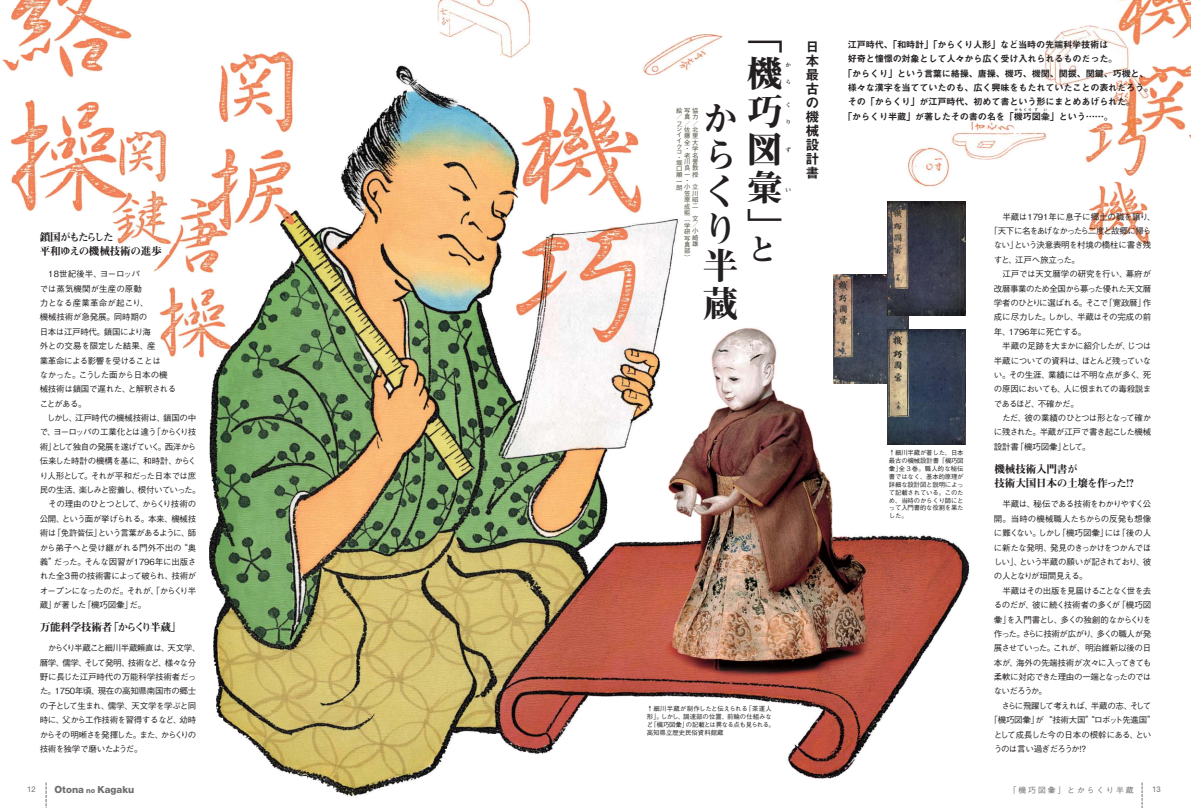
<style>
.page{position:relative;width:1191px;height:808px;background:#fff}
.page>*{position:absolute;margin:0;border:0;box-sizing:border-box;transform-origin:0 0}
.t1{font:36.2px/37.9px "Midashi Min Pro MA31";color:#231f20;text-align:justify}
.t2{font:30.4px "Midashi Min Pro MA31";color:#231f20}
.t3{font:14px/14px "Midashi Go Pro MB31";color:#231f20;text-align:justify}
.t4{font:10.6px/14.4px "Midashi Min Pro MA31";letter-spacing:-.025em;color:#231f20}
.t5{font:800 9.7px "Helvetica Neue";color:#6c6e70}
.t6{font:9.2px "Midashi Go Pro MB31";letter-spacing:-.025em;color:#231f20}
.t7{font:500 8.5px/14.4px "Gothic BBB Pro";letter-spacing:-.04em;color:#231f20;text-align:justify}
.t8{font:500 8.5px "Gothic BBB Pro";letter-spacing:-.02em;color:#231f20}
.t9{font:500 8.5px "Gothic BBB Pro";letter-spacing:-.095em;color:#231f20}
.t10{font:500 8.5px "Gothic BBB Pro";letter-spacing:-.065em;color:#231f20}
.t11{font:500 8.5px "Gothic BBB Pro";letter-spacing:-.01em;color:#231f20}
.t12{font:500 8.5px "Gothic BBB Pro";letter-spacing:-.07em;color:#231f20}
.t13{font:500 8.5px "Gothic BBB Pro";letter-spacing:-.005em;color:#231f20}
.t14{font:500 8.5px "Gothic BBB Pro";letter-spacing:-.075em;color:#231f20}
.t15{font:500 8.5px "Gothic BBB Pro";letter-spacing:-.1em;color:#231f20}
.t16{font:500 8.5px "Gothic BBB Pro";letter-spacing:-.105em;color:#231f20}
.t17{font:500 8.5px "Gothic BBB Pro";letter-spacing:-.015em;color:#231f20}
.t18{font:500 8.5px "Gothic BBB Pro";letter-spacing:-.06em;color:#231f20}
.t19{font:500 7.8px "Gothic BBB Pro";letter-spacing:.25em;color:#6c6e70}
.t20{font:7.8px "Helvetica Neue";color:#6c6e70}
.t21{font:500 6.4px/8px "Gothic BBB Pro";letter-spacing:-.025em;color:#231f20;text-align:justify}
.t22{font:500 6.4px/8px "Gothic BBB Pro";color:#231f20}
.t23{font:500 6.4px/6.4px "Gothic BBB Pro";letter-spacing:.25em;color:#4a4a3a;text-align:justify}
.t24{font:500 6.2px/5.7px "Gothic BBB Pro";color:#4a4a3a;text-align:justify}
.t25{font:5.7px "Midashi Min Pro MA31";color:#231f20}
.t26{font:3.5px "Midashi Go Pro MB31";color:#231f20}
.s1{font-size:6.2px}
.s2{font-size:6.4px}
.s3{font-size:9.9px}
.s4{font-size:7.3px}
</style>
<div class="page">
<img style="left:2px;top:0;width:1189px;height:808px">
<img style="left:159px;top:64px;width:24px;height:280px">
<img style="left:183px;top:64px;width:459px;height:280px">
<svg style="left:1141px;top:782px;width:1px;height:26px"></svg>
<svg style="left:46px;top:782px;width:1px;height:26px"></svg>
<img style="left:833px;top:275px;width:75px;height:109px">
<img style="left:887px;top:202px;width:78px;height:114px">
<img style="left:887px;top:330px;width:78px;height:114px">
<p class="t4" style="left:40px;top:231px;width:124px">鎖国がもたらした<br>平和ゆえの機械技術の進歩</p>
<p class="t7" style="left:40px;top:268px;width:138px;text-align:left;text-indent:9px">18世紀後半、ヨーロッパ<br>では蒸気機関が生産の原動<br>力となる産業革命が起こり、<br>機械技術が急発展。同時期の<br>日本は江戸時代。鎖国により海<br>外との交易を限定した結果、産<br>業革命による影響を受けることは<br>なかった。こうした面から日本の機械技術は鎖国で遅れた、と解釈されることがある。</p>
<p class="t7" style="left:47px;top:412px;width:151px">しかし、江戸時代の機械技術は、鎖国の中</p>
<p class="t9" style="left:40px;top:429px;width:158px">で、ヨーロッパの工業化とは違う「からくり技</p>
<p class="t10" style="left:40px;top:443px;width:158px">術」として独自の発展を遂げていく。西洋から</p>
<p class="t8" style="left:40px;top:458px;width:158px">伝来した時計の機構を基に、和時計、からく</p>
<p class="t7" style="left:40px;top:469px;width:158px">り人形として。それが平和だった日本では庶</p>
<p class="t9" style="left:40px;top:487px;width:162px">民の生活、楽しみと密着し、根付いていった。</p>
<p class="t7" style="left:48px;top:498px;width:150px">その理由のひとつとして、からくり技術の</p>
<p class="t7" style="left:40px;top:512px;width:158px">公開、という面が挙げられる。本来、機械技</p>
<p class="t15" style="left:40px;top:530px;width:158px">術は「免許皆伝」という言葉があるように、師</p>
<p class="t13" style="left:40px;top:544px;width:158px">から弟子へと受け継がれる門外不出の“奥</p>
<p class="t8" style="left:40px;top:558px;width:158px">義”だった。そんな因習が1796年に出版さ</p>
<p class="t7" style="left:40px;top:570px;width:158px">れた全３冊の技術書によって破られ、技術が</p>
<p class="t14" style="left:40px;top:587px;width:158px">オープンになったのだ。それが、「からくり半</p>
<p class="t7" style="left:40px;top:599px;width:108px">蔵」が著した「機巧図彙」だ。</p>
<p class="t7" style="left:40px;top:642px;width:162px;text-align:left;text-indent:8px">からくり半蔵こと細川半蔵頼直は、天文学、暦学、儒学、そして発明、技術など、様々な分野に長じた江戸時代の万能科学技術者だった。1750年頃、現在の高知県南国市の郷士の子として生まれ、儒学、天文学を学ぶと同時に、父から工作技術を習得するなど、幼時からその明晰さを発揮した。また、からくりの技術を独学で磨いたようだ。</p>
<p class="t4" style="left:40px;top:621px;width:143px">万能科学技術者「からくり半蔵」</p>
<h1 class="t1" style="left:702px;top:104px;width:38px;line-height:37px">からくり半蔵</h1>
<p class="t23" style="left:676px;top:108px;width:24px;text-align:right">絵写協／真力<span class="s1">フ</span>／／佐北藤里全大・学老名川誉良教<sub>順</sub>一授</p>
<p class="t24" style="left:676px;top:185px;width:24px">朗<span class="s2">小</span>立</p>
<p class="t23" style="left:684px;top:191px;width:16px">笠<span class="s1">川</span>原<span class="s1">昭</span>成<span class="s1">二</span></p>
<p class="t23" style="left:684px;top:216px;width:16px">（文学／研小写崎真雄</p>
<p class="t24" style="left:676px;top:127px;width:8px">ジイイクコ</p>
<p class="t24" style="left:676px;top:156px;width:8px;line-height:4.7px">・堀</p>
<p class="t24" style="left:676px;top:167px;width:8px">口</p>
<p class="t24" style="left:676px;top:179px;width:16px">一<span class="s2">・</span></p>
<p class="t23" style="left:684px;top:210px;width:8px">能</p>
<p class="t23" style="left:684px;top:248px;width:8px">部）</p>
<h1 class="t1" style="left:747px;top:22px;width:38px">「機巧図彙」</h1>
<h2 class="t2" style="left:747px;top:238px;width:32px">と</h2>
<p class="t25" style="left:785px;top:63px;width:7px">か</p>
<p class="t25" style="left:785px;top:80px;width:7px">ら</p>
<p class="t25" style="left:785px;top:103px;width:7px">く</p>
<p class="t25" style="left:785px;top:120px;width:7px">り</p>
<p class="t25" style="left:785px;top:148px;width:7px">ず</p>
<p class="t25" style="left:785px;top:188px;width:7px">い</p>
<h3 class="t3" style="left:805px;top:42px;width:15px">日本最古の機械設計書</h3>
<p class="t22" style="left:647px;top:705px;width:129px">↑細川半蔵が制作したと伝えられる「茶運人形」。しかし、調速部の位置、前輪の仕組みなど「機巧図彙」の記載とは異なる点も見られる。高知県立歴史民俗資料館蔵</p>
<p class="t6" style="left:847px;top:41px;width:262px">江戸時代、「和時計」「からくり人形」など当時の先端科学技術は</p>
<p class="t6" style="left:847px;top:55px;width:271px">好奇と憧憬の対象として人々から広く受け入れられるものだった。</p>
<p class="t6" style="left:843px;top:70px;width:307px">「からくり」という言葉に絡操、唐操、機巧、機関、関捩、関鍵、巧機と、</p>
<p class="t6" style="left:847px;top:84px;width:307px">様々な漢字を当てていたのも、広く興味をもたれていたことの表れだろう。</p>
<p class="t6" style="left:847px;top:98px;width:289px">その「からくり」が江戸時代、初めて書という形にまとめあげられた。</p>
<p class="t6" style="left:843px;top:113px;width:271px">「からくり半蔵」が著したその書の名を「機巧図彙」という……。</p>
<p class="t26" style="left:1014px;top:109px;width:19px">からくり</p>
<p class="t26" style="left:1034px;top:109px;width:5px">ず</p>
<p class="t26" style="left:1043px;top:109px;width:5px">い</p>
<p class="t21" style="left:889px;top:449px;width:76px">↑細川半蔵が著した、日本最古の機械設計書「機巧図彙」全３巻。職人的な秘伝書ではなく、基本的原理が詳細な設計図と説明によって記載されている。このため、当時のからくり師にとって入門書的な役割を果たした。</p>
<p class="t11" style="left:1002px;top:213px;width:155px">半蔵は1791年に息子に郷士の職を譲り、</p>
<p class="t16" style="left:989px;top:228px;width:163px">「天下に名をあげなかったら二度と故郷に帰ら</p>
<p class="t8" style="left:994px;top:242px;width:159px">ない」という決意表明を村境の橋柱に書き残</p>
<p class="t7" style="left:994px;top:254px;width:87px">すと、江戸へ旅立った。</p>
<p class="t13" style="left:1002px;top:271px;width:150px">江戸では天文暦学の研究を行い、幕府が</p>
<p class="t7" style="left:994px;top:282px;width:159px">改暦事業のため全国から募った優れた天文暦</p>
<p class="t10" style="left:994px;top:300px;width:159px">学者のひとりに選ばれる。そこで「寛政暦」作</p>
<p class="t17" style="left:994px;top:314px;width:159px">成に尽力した。しかし、半蔵はその完成の前</p>
<p class="t7" style="left:994px;top:325px;width:94px">年、1796年に死亡する。</p>
<p class="t18" style="left:1002px;top:343px;width:150px">半蔵の足跡を大まかに紹介したが、じつは</p>
<p class="t7" style="left:994px;top:354px;width:159px">半蔵についての資料は、ほとんど残っていな</p>
<p class="t8" style="left:994px;top:371px;width:159px">い。その生涯、業績には不明な点が多く、死</p>
<p class="t12" style="left:994px;top:386px;width:159px">の原因においても、人に恨まれての毒殺説ま</p>
<p class="t15" style="left:994px;top:400px;width:86px">であるほど、不確かだ。</p>
<p class="t12" style="left:1002px;top:415px;width:151px">ただ、彼の業績のひとつは形となって確か</p>
<p class="t7" style="left:994px;top:426px;width:159px">に残された。半蔵が江戸で書き起こした機械</p>
<p class="t7" style="left:994px;top:441px;width:98px">設計書「機巧図彙」として。</p>
<p class="t4" style="left:994px;top:463px;width:141px">機械技術入門書が<br>技術大国日本の土壌を作った!?</p>
<p class="t7" style="left:994px;top:498px;width:159px;text-indent:8px">半蔵は、秘伝である技術をわかりやすく公開。当時の機械職人たちからの反発も想像に難くない。しかし「機巧図彙」には「後の人に新たな発明、発見のきっかけをつかんでほしい」、という半蔵の願いが記されており、彼の人となりが垣間見える。</p>
<p class="t7" style="left:994px;top:584px;width:159px;text-indent:8px">半蔵はその出版を見届けることなく世を去るのだが、彼に続く技術者の多くが「機巧図彙」を入門書とし、多くの独創的なからくりを作った。さらに技術が広がり、多くの職人が発展させていった。これが、明治維新以後の日本が、海外の先端技術が次々に入ってきても柔軟に対応できた理由の一端となったのではないだろうか。</p>
<p class="t9" style="left:1001px;top:702px;width:151px">さらに飛躍して考えれば、半蔵の志、そして</p>
<p class="t7" style="left:989px;top:714px;width:167px">「機巧図彙」が“技術大国”“ロボット先進国”</p>
<p class="t11" style="left:994px;top:731px;width:159px">として成長した今の日本の根幹にある、とい</p>
<p class="t14" style="left:994px;top:746px;width:94px">うのは言い過ぎだろうか!?</p>
<p class="t20" style="left:27px;top:787px;width:10px">12</p>
<p class="t5" style="left:55px;top:786px;width:81px"><span class="s3">O</span>tona <span class="s4">no</span> Kagaku</p>
<p class="t19" style="left:1008px;top:787px;width:126px">「機巧図彙」とからくり半蔵</p>
<p class="t20" style="left:1152px;top:787px;width:10px">13</p>
</div>
